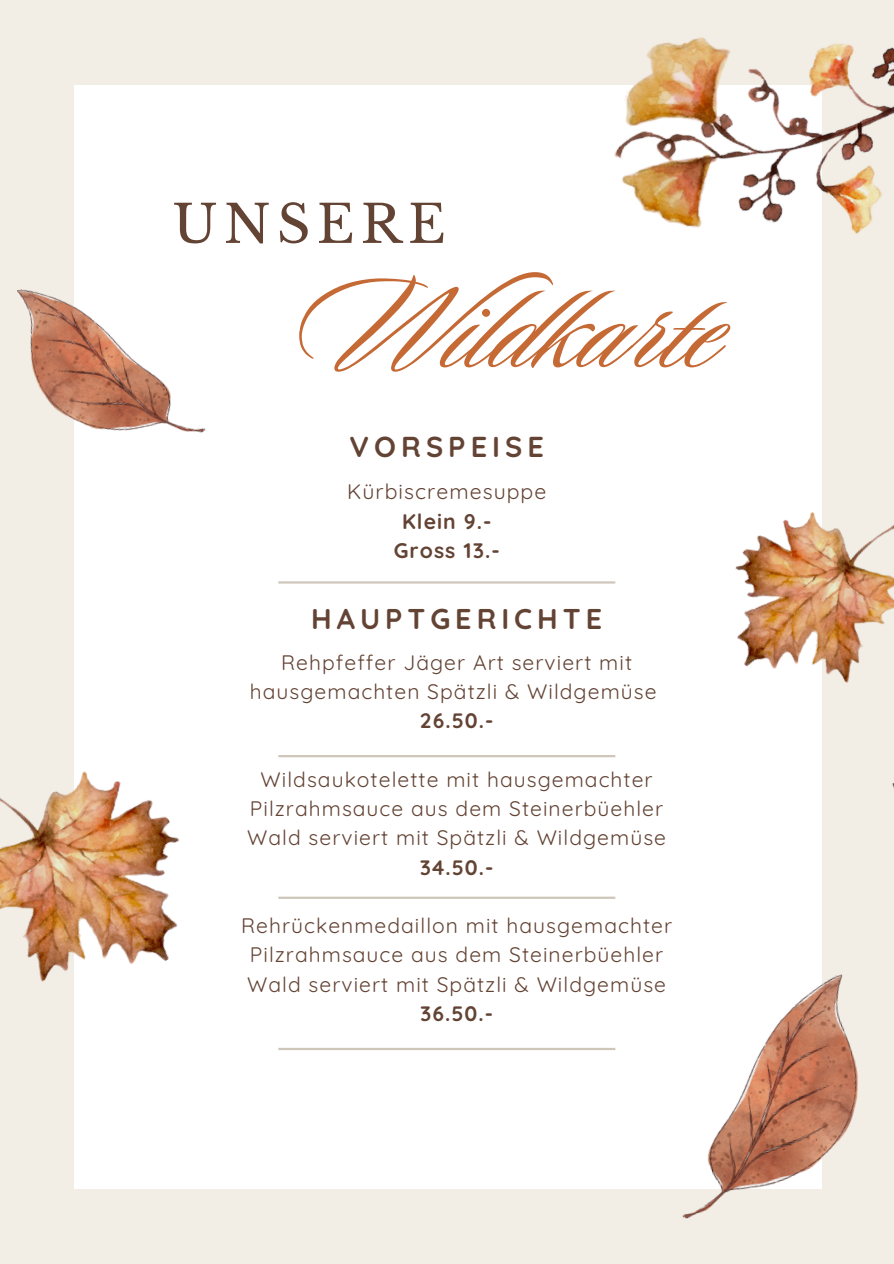
<style>
.page{position:relative;width:894px;height:1264px;background:#fff}
.page>*{position:absolute;margin:0;border:0;box-sizing:border-box;transform-origin:0 0}
.t1{font:142.8px "Sloop Script Pro";color:#c56935}
.t2{font:52.2px "Libre Baskerville";letter-spacing:.115em;color:#634334}
.t3{font:700 28.8px "Quicksand";letter-spacing:.175em;color:#634334}
.t4{font:700 28.65px "Quicksand";letter-spacing:.175em;color:#634334}
.t5{font:700 21.15px "Quicksand";letter-spacing:.05em;color:#634334}
.t6{font:21.15px "Quicksand";letter-spacing:.05em;color:#634334}
.t7{font:21px/29.2px "Quicksand";letter-spacing:.05em;color:#634334;text-align:center}
.t8{font:700 21px "Quicksand";letter-spacing:.05em;color:#634334}
</style>
<div class="page">
<div style="left:0;top:0;width:893px;height:1263px;background:#f3eee5"></div>
<div style="left:74px;top:85px;width:747px;height:1103px;background:#fff"></div>
<img style="left:614px;top:37px;width:279px;height:266px">
<img style="left:735px;top:445px;width:158px;height:272px">
<hr style="left:278px;top:581px;width:337px;height:2px;background:#cfc6ba">
<hr style="left:278px;top:755px;width:337px;height:2px;background:#cfc6ba">
<img style="left:17px;top:289px;width:188px;height:144px">
<img style="left:0;top:771px;width:180px;height:211px">
<img style="left:645px;top:974px;width:213px;height:244px">
<hr style="left:278px;top:896px;width:337px;height:2px;background:#cfc6ba">
<hr style="left:278px;top:1047px;width:337px;height:3px;background:#cfc6ba">
<p class="t2" style="left:172px;top:192px;width:274px">UNSERE</p>
<h2 class="t1" style="left:294px;top:252px;width:428px">Wildkarte</h2>
<p class="t3" style="left:349px;top:428px;width:196px">VORSPEISE</p>
<p class="t6" style="left:347px;top:478px;width:201px">Kürbiscremesuppe</p>
<p class="t5" style="left:402px;top:507px;width:91px">Klein 9.-</p>
<p class="t5" style="left:393px;top:536px;width:107px">Gross 13.-</p>
<p class="t4" style="left:311px;top:600px;width:292px">HAUPTGERICHTE</p>
<p class="t7" style="left:250px;top:647px;width:408px">Rehpfeffer Jäger Art serviert mit hausgemachten Spätzli &amp; Wildgemüse</p>
<p class="t8" style="left:420px;top:707px;width:75px">26.50.-</p>
<p class="t7" style="left:247px;top:764px;width:420px">Wildsaukotelette mit hausgemachter<br>Pilzrahmsauce aus dem Steinerbüehler<br>Wald serviert mit Spätzli &amp; Wildgemüse</p>
<p class="t8" style="left:419px;top:853px;width:75px">34.50.-</p>
<p class="t7" style="left:241px;top:910px;width:432px;text-align:left">Rehrückenmedaillon mit hausgemachter<br>Pilzrahmsauce aus dem Steinerbüehler<br>Wald serviert mit Spätzli &amp; Wildgemüse</p>
<p class="t8" style="left:420px;top:999px;width:74px">36.50.-</p>
</div>
